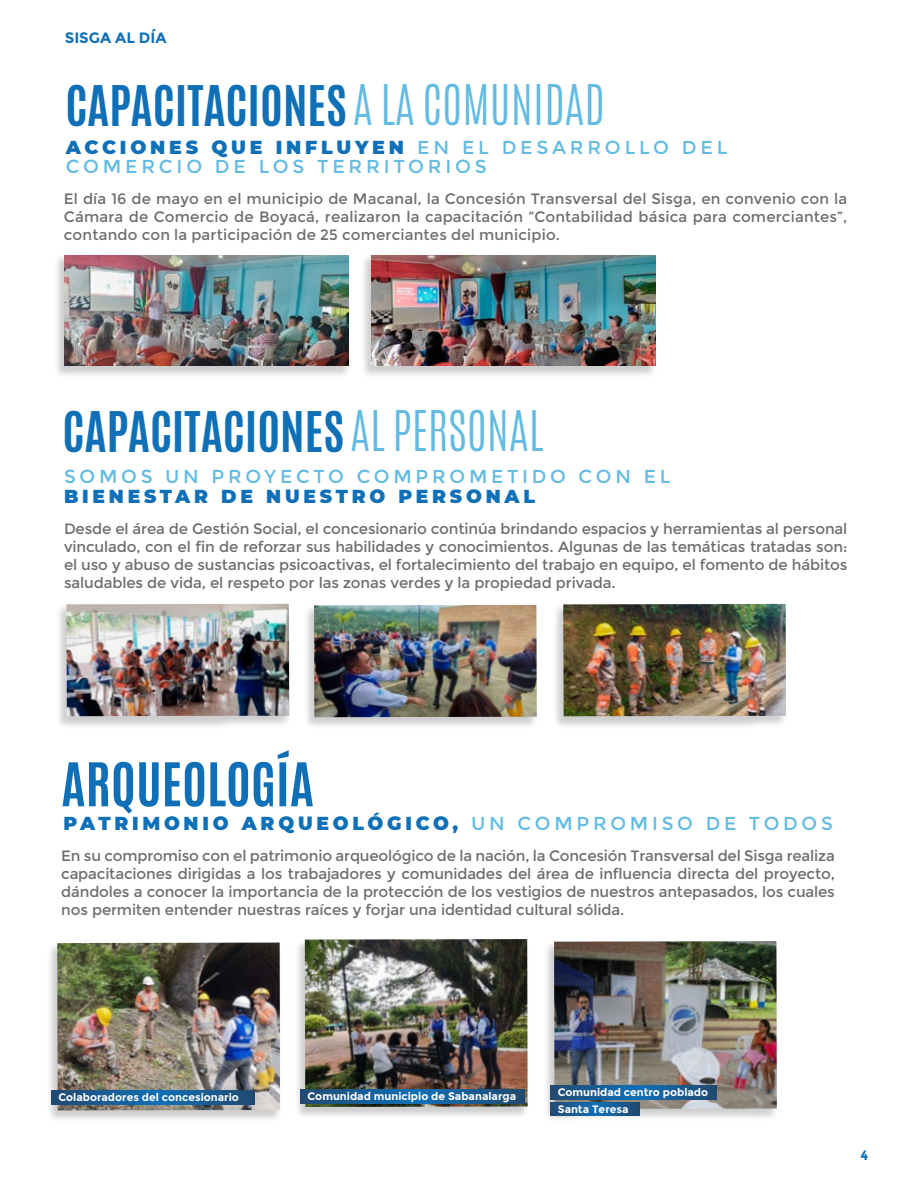
<style>
.page{position:relative;width:915px;height:1191px;background:#fff}
.page>*{position:absolute;margin:0;border:0;box-sizing:border-box;transform-origin:0 0}
.t1{font:700 51.15px "Antonio";color:#1070b7}
.t2{font:700 46.8px "Antonio";color:#1070b7}
.t3{font:18.75px/19.5px "Montserrat";letter-spacing:.2em;color:#63bbe2}
.t4{font:900 18.75px "Montserrat";letter-spacing:.2em;color:#1070b7}
.t5{font:15px/18px "Montserrat";letter-spacing:-.01em;color:#6e6e6d;text-align:justify}
.t6{font:700 15px "Montserrat";color:#1070b7}
.t7{font:700 13.35px "Montserrat";color:#1070b7}
.t8{font:700 10.8px/16.2px "Montserrat";color:#fff}
.s1{font-weight:300;color:#63bbe2}
.s2{font-weight:900;color:#1070b7}
.s3{font-weight:400;color:#63bbe2}
</style>
<div class="page">
<img style="left:314px;top:605px;width:222px;height:112px">
<img style="left:66px;top:604px;width:223px;height:112px">
<img style="left:556px;top:603px;width:230px;height:123px">
<img style="left:563px;top:604px;width:222px;height:112px">
<img style="left:298px;top:939px;width:230px;height:177px">
<img style="left:305px;top:939px;width:222px;height:168px">
<img style="left:50px;top:946px;width:229px;height:173px">
<img style="left:57px;top:942px;width:223px;height:168px">
<img style="left:547px;top:941px;width:230px;height:178px">
<img style="left:554px;top:941px;width:222px;height:168px">
<svg style="left:51px;top:1090px;width:203px;height:14px"></svg>
<svg style="left:550px;top:1085px;width:166px;height:14px"></svg>
<svg style="left:550px;top:1102px;width:88px;height:14px"></svg>
<svg style="left:300px;top:1089px;width:224px;height:14px"></svg>
<img style="left:57px;top:255px;width:292px;height:120px">
<img style="left:64px;top:255px;width:284px;height:110px">
<img style="left:364px;top:255px;width:292px;height:120px">
<img style="left:371px;top:255px;width:284px;height:110px">
<p class="t6" style="left:65px;top:29px;width:103px">SISGA AL DÍA</p>
<h2 class="t2" style="left:65px;top:70px;width:541px">CAPACITACIONES <span class="s1">A LA COMUNIDAD</span></h2>
<p class="t3" style="left:66px;top:137px;width:663px"><span class="s2">ACCIONES QUE INFLUYEN</span> EN EL DESARROLLO DEL<br>COMERCIO DE LOS TERRITORIOS</p>
<p class="t5" style="left:64px;top:190px;width:784px">El día 16 de mayo en el municipio de Macanal, la Concesión Transversal del Sisga, en convenio con la Cámara de Comercio de Boyacá, realizaron la capacitación “Contabilidad básica para comerciantes”, contando con la participación de 25 comerciantes del municipio.</p>
<h2 class="t2" style="left:63px;top:397px;width:482px">CAPACITACIONES <span class="s1">AL PERSONAL</span></h2>
<p class="t3" style="left:64px;top:467px;width:607px">SOMOS UN PROYECTO COMPROMETIDO CON EL</p>
<p class="t4" style="left:64px;top:482px;width:472px">BIENESTAR DE NUESTRO PERSONAL</p>
<p class="t5" style="left:64px;top:519px;width:784px">Desde el área de Gestión Social, el concesionario continúa brindando espacios y herramientas al personal vinculado, con el fin de reforzar sus habilidades y conocimientos. Algunas de las temáticas tratadas son: el uso y abuso de sustancias psicoactivas, el fortalecimiento del trabajo en equipo, el fomento de hábitos saludables de vida, el respeto por las zonas verdes y la propiedad privada.</p>
<h1 class="t1" style="left:61px;top:745px;width:254px">ARQUEOLOGÍA</h1>
<p class="t4" style="left:63px;top:809px;width:770px">PATRIMONIO ARQUEOLÓGICO, <span class="s3">UN COMPROMISO DE TODOS</span></p>
<p class="t5" style="left:61px;top:847px;width:775px">En su compromiso con el patrimonio arqueológico de la nación, la Concesión Transversal del Sisga realiza capacitaciones dirigidas a los trabajadores y comunidades del área de influencia directa del proyecto, dándoles a conocer la importancia de la protección de los vestigios de nuestros antepasados, los cuales nos permiten entender nuestras raíces y forjar una identidad cultural sólida.</p>
<p class="t8" style="left:58px;top:1089px;width:182px">Colaboradores del concesionario</p>
<p class="t8" style="left:557px;top:1084px;width:152px">Comunidad centro poblado<br>Santa Teresa</p>
<p class="t8" style="left:307px;top:1088px;width:210px">Comunidad municipio de Sabanalarga</p>
<p class="t7" style="left:860px;top:1147px;width:9px">4</p>
</div>
